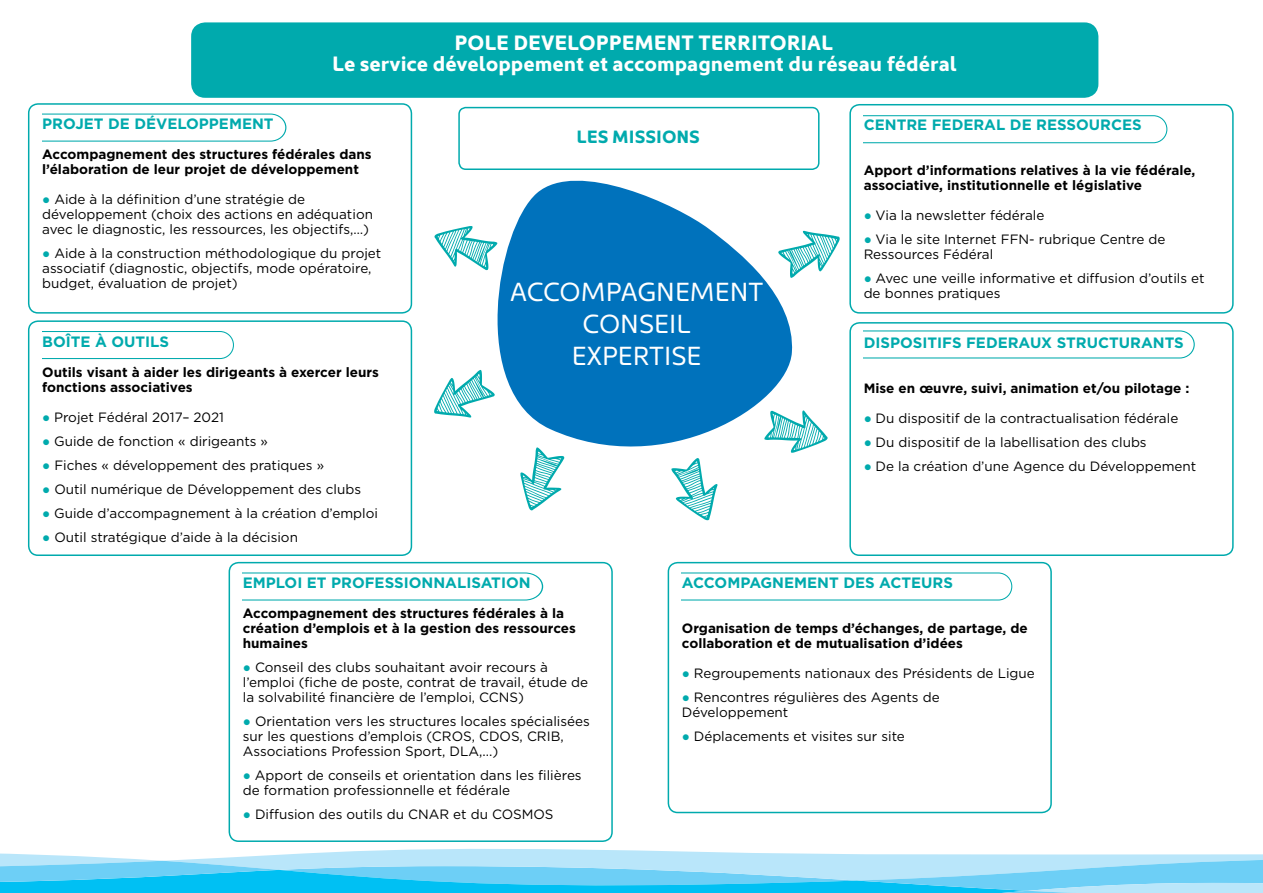
<style>
.page{position:relative;width:1263px;height:893px;background:#fff}
.page>*{position:absolute;margin:0;border:0;box-sizing:border-box;transform-origin:0 0}
.t1{font:26.4px/31.8px "Kyrial Sans Pro";color:#fff;text-align:center}
.t2{font:700 21px/21px "Kyrial Sans Pro";color:#fff;text-align:center}
.t3{font:700 18px "Kyrial Sans Pro";color:#00aaad}
.t4{font:700 15px "Gotham";color:#00aaad}
.t5{font:13.5px/15px "Gotham";color:#000}
.t6{font:700 13.5px/15px "Gotham";color:#000}
.s1{font-family:"Arial";color:#00aaad}
</style>
<div class="page">
<svg style="left:0;top:849px;width:1263px;height:44px;background:#81d9f7"></svg>
<svg style="left:42px;top:113px;width:245px;height:29px"></svg>
<div style="left:28px;top:103px;width:384px;height:211px;border:2px solid #00aaad;border-radius:9px"></div>
<svg style="left:42px;top:331px;width:192px;height:28px"></svg>
<div style="left:28px;top:320px;width:384px;height:236px;border:2px solid #00aaad;border-radius:9px"></div>
<svg style="left:243px;top:572px;width:301px;height:29px"></svg>
<div style="left:229px;top:562px;width:384px;height:280px;border:2px solid #00aaad;border-radius:9px"></div>
<svg style="left:682px;top:572px;width:330px;height:28px"></svg>
<div style="left:668px;top:562px;width:384px;height:251px;border:2px solid #00aaad;border-radius:9px"></div>
<svg style="left:864px;top:330px;width:331px;height:29px"></svg>
<div style="left:849px;top:322px;width:385px;height:234px;border:2px solid #00aaad;border-radius:9px"></div>
<svg style="left:864px;top:115px;width:303px;height:28px"></svg>
<div style="left:849px;top:104px;width:385px;height:210px;border:2px solid #00aaad;border-radius:9px"></div>
<svg style="left:497px;top:180px;width:296px;height:267px;fill:#0072bc"></svg>
<div style="left:193px;top:24px;width:904px;height:72px;background:#00aaad;border-radius:13px"></div>
<div style="left:191px;top:22px;width:907px;height:76px;border:3px solid #00aaad;border-radius:13px"></div>
<div style="left:458px;top:107px;width:361px;height:63px;border:2px solid #00aaad;border-radius:7px"></div>
<svg style="left:774px;top:219px;width:19px;height:64px"></svg>
<svg style="left:508px;top:443px;width:67px;height:4px"></svg>
<svg style="left:760px;top:400px;width:33px;height:47px"></svg>
<svg style="left:497px;top:213px;width:5px;height:67px"></svg>
<svg style="left:497px;top:364px;width:3px;height:67px"></svg>
<h2 class="t2" style="left:332px;top:31px;width:626px">POLE DEVELOPPEMENT TERRITORIAL<br>Le service développement et accompagnement du réseau fédéral</h2>
<p class="t4" style="left:42px;top:114px;width:233px">PROJET DE DÉVELOPPEMENT</p>
<p class="t6" style="left:42px;top:147px;width:331px">Accompagnement des structures fédérales dans l’élaboration de leur projet de développement</p>
<p class="t5" style="left:42px;top:192px;width:332px"><span class="s1">●</span> Aide à la définition d’une stratégie de développement (choix des actions en adéquation avec le diagnostic, les ressources, les objectifs,…)</p>
<p class="t5" style="left:42px;top:246px;width:341px"><span class="s1">●</span> Aide à la construction méthodologique du projet associatif (diagnostic, objectifs, mode opératoire, budget, évaluation de projet)</p>
<p class="t4" style="left:864px;top:115px;width:280px">CENTRE FEDERAL DE RESSOURCES</p>
<p class="t6" style="left:864px;top:163px;width:333px">Apport d’informations relatives à la vie fédérale, associative, institutionnelle et législative</p>
<p class="t5" style="left:864px;top:208px;width:182px"><span class="s1">●</span> Via la newsletter fédérale</p>
<p class="t5" style="left:864px;top:232px;width:303px"><span class="s1">●</span> Via le site Internet FFN- rubrique Centre de<br>Ressources Fédéral</p>
<p class="t5" style="left:864px;top:271px;width:343px"><span class="s1">●</span> Avec une veille informative et diffusion d’outils et</p>
<h3 class="t3" style="left:577px;top:124px;width:125px">LES MISSIONS</h3>
<h1 class="t1" style="left:510px;top:275px;width:255px">ACCOMPAGNEMENT</h1>
<p class="t5" style="left:864px;top:286px;width:138px">de bonnes pratiques</p>
<h1 class="t1" style="left:572px;top:306px;width:131px">CONSEIL<br>EXPERTISE</h1>
<p class="t4" style="left:42px;top:331px;width:128px">BOÎTE À OUTILS</p>
<p class="t6" style="left:42px;top:364px;width:338px">Outils visant à aider les dirigeants à exercer leurs fonctions associatives</p>
<p class="t5" style="left:42px;top:409px;width:183px"><span class="s1">●</span> Projet Fédéral 2017– 2021</p>
<p class="t5" style="left:42px;top:433px;width:227px"><span class="s1">●</span> Guide de fonction « dirigeants »</p>
<p class="t5" style="left:42px;top:457px;width:283px"><span class="s1">●</span> Fiches « développement des pratiques »</p>
<p class="t5" style="left:42px;top:481px;width:320px"><span class="s1">●</span> Outil numérique de Développement des clubs</p>
<p class="t5" style="left:42px;top:505px;width:337px"><span class="s1">●</span> Guide d’accompagnement à la création d’emploi</p>
<p class="t5" style="left:42px;top:529px;width:257px"><span class="s1">●</span> Outil stratégique d’aide à la décision</p>
<p class="t4" style="left:243px;top:573px;width:289px">EMPLOI ET PROFESSIONNALISATION</p>
<p class="t6" style="left:243px;top:606px;width:335px">Accompagnement des structures fédérales à la création d’emplois et à la gestion des ressources humaines</p>
<p class="t5" style="left:243px;top:660px;width:347px"><span class="s1">●</span> Conseil des clubs souhaitant avoir recours à l’emploi (fiche de poste, contrat de travail, étude de la solvabilité financière de l’emploi, CCNS)</p>
<p class="t5" style="left:243px;top:714px;width:349px"><span class="s1">●</span> Orientation vers les structures locales spécialisées sur les questions d’emplois (CROS, CDOS, CRIB,<br>Associations Profession Sport, DLA,...)</p>
<p class="t5" style="left:243px;top:768px;width:340px"><span class="s1">●</span> Apport de conseils et orientation dans les filières de formation professionnelle et fédérale</p>
<p class="t5" style="left:243px;top:807px;width:312px"><span class="s1">●</span> Diffusion des outils du CNAR et du COSMOS</p>
<p class="t4" style="left:864px;top:333px;width:322px">DISPOSITIFS FEDERAUX STRUCTURANTS</p>
<p class="t6" style="left:864px;top:381px;width:327px">Mise en œuvre, suivi, animation et/ou pilotage :</p>
<p class="t5" style="left:864px;top:411px;width:316px"><span class="s1">●</span> Du dispositif de la contractualisation fédérale</p>
<p class="t5" style="left:864px;top:435px;width:284px"><span class="s1">●</span> Du dispositif de la labellisation des clubs</p>
<p class="t5" style="left:864px;top:459px;width:334px"><span class="s1">●</span> De la création d’une Agence du Développement</p>
<p class="t4" style="left:682px;top:573px;width:273px">ACCOMPAGNEMENT DES ACTEURS</p>
<p class="t6" style="left:682px;top:621px;width:347px">Organisation de temps d’échanges, de partage, de collaboration et de mutualisation d’idées</p>
<p class="t5" style="left:682px;top:666px;width:354px"><span class="s1">●</span> Regroupements nationaux des Présidents de Ligue</p>
<p class="t5" style="left:682px;top:690px;width:259px"><span class="s1">●</span> Rencontres régulières des Agents de<br>Développement</p>
<p class="t5" style="left:682px;top:729px;width:224px"><span class="s1">●</span> Déplacements et visites sur site</p>
</div>
